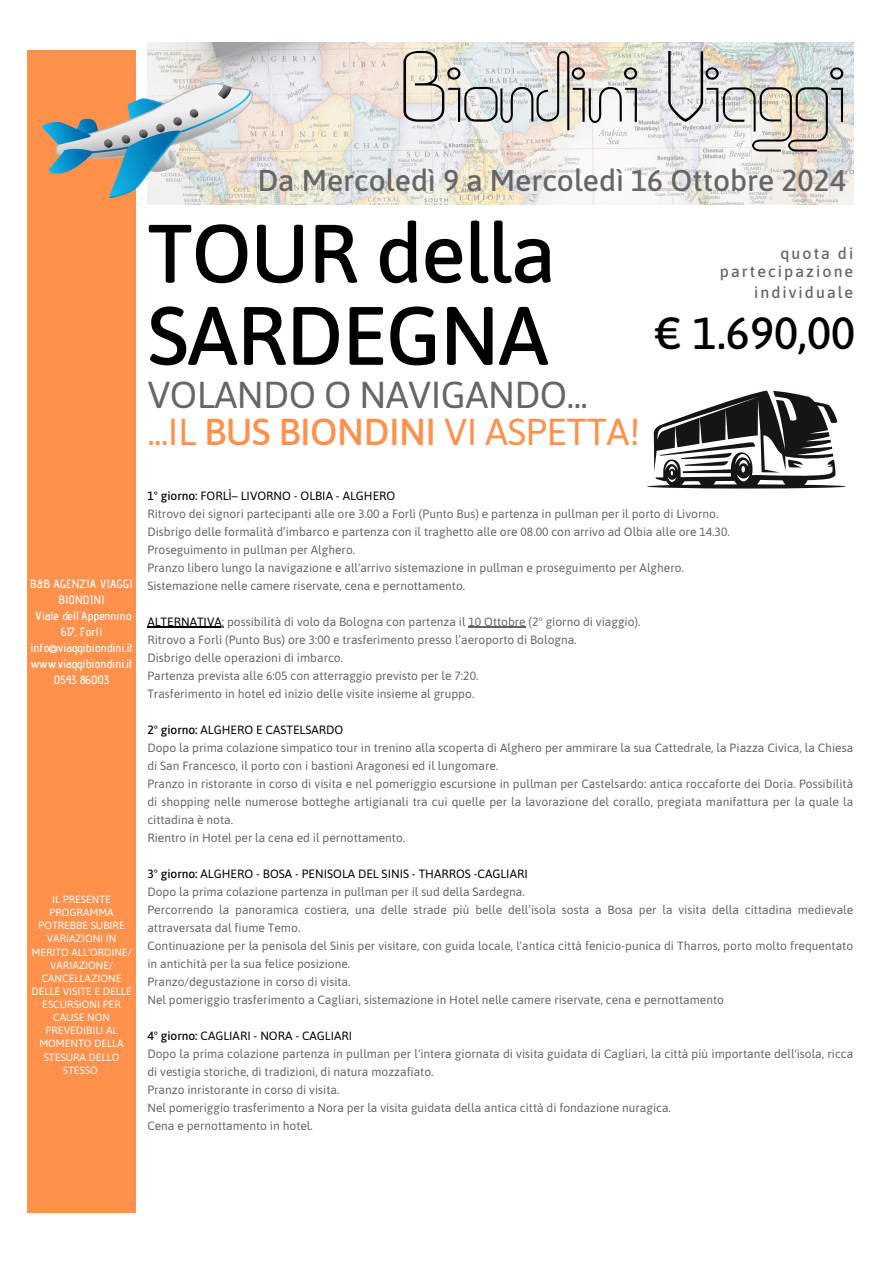
<style>
.page{position:relative;width:894px;height:1264px;background:#fff}
.page>*{position:absolute;margin:0;border:0;box-sizing:border-box;transform-origin:0 0}
.t1{font:90px "Icklips";color:#000}
.t2{font:500 82.5px/82.2px "Asap";letter-spacing:-.015em;color:#000}
.t3{font:500 45px "Asap";color:#000}
.t4{font:37.5px/37.2px "Asap";letter-spacing:-.015em;color:#666}
.t5{font:500 30px "Asap";color:#666}
.t6{font:500 15.9px/18px "Asap";letter-spacing:.13em;color:#666;text-align:right}
.t7{font:12px/18px "Asap";color:#666}
.t8{font:600 12px/16px "Advent Pro";color:#fbfdfc;text-align:center}
.t9{font:10.5px/13px "Asap";color:#fbfdfc;text-align:center}
.s1{color:#ff914d}
.s2{font-weight:500;color:#ff914d}
.s3{font-weight:500;color:#000}
.s4{color:#000}
</style>
<div class="page">
<img style="left:147px;top:43px;width:706px;height:162px">
<hr style="left:147px;top:627px;width:75px;height:1px;background:#000">
<hr style="left:468px;top:627px;width:57px;height:1px;background:#666">
<div style="left:27px;top:51px;width:109px;height:1161px;background:#ff914d"></div>
<img style="left:43px;top:83px;width:209px;height:115px">
<svg style="left:647px;top:390px;width:198px;height:98px"></svg>
<h1 class="t1" style="left:401px;top:38px;width:446px">Biondini Viaggi</h1>
<p class="t5" style="left:257px;top:162px;width:589px">Da Mercoledì 9 a Mercoledì 16 Ottobre 2024</p>
<h3 class="t2" style="left:147px;top:212px;width:410px">TOUR della<br>SARDEGNA</h3>
<h3 class="t4" style="left:147px;top:375px;width:494px">VOLANDO O NAVIGANDO... <span class="s1">...IL</span> <span class="s2">BUS BIONDINI</span> <span class="s1">VI ASPETTA!</span></h3>
<p class="t6" style="left:719px;top:244px;width:135px">quota di partecipazione</p>
<p class="t6" style="left:753px;top:283px;width:101px">individuale</p>
<p class="t3" style="left:655px;top:307px;width:202px">€ 1.690,00</p>
<h2 class="t8" style="left:30px;top:575px;width:104px">B&amp;B AGENZIA VIAGGI<br>BIONDINI<br>Viale dell'Appennino<br>617, Forlì info@viaggibiondini.it www.viaggibiondini.it</h2>
<h4 class="t8" style="left:54px;top:671px;width:57px">0543 86003</h4>
<h6 class="t9" style="left:32px;top:892px;width:101px">IL PRESENTE<br>PROGRAMMA<br>POTREBBE SUBIRE<br>VARIAZIONI IN<br>MERITO ALL'ORDINE/</h6>
<h6 class="t9" style="left:50px;top:958px;width:65px">VARIAZIONE/</h6>
<h6 class="t9" style="left:31px;top:971px;width:102px">CANCELLAZIONE<br>DELLE VISITE E DELLE<br>ESCURSIONI PER<br>CAUSE NON<br>PREVEDIBILI AL<br>MOMENTO DELLA<br>STESURA DELLO<br>STESSO</h6>
<h5 class="t7" style="left:147px;top:486px;width:583px"><span class="s3">1° giorno:</span> <span class="s4">FORLÌ– LIVORNO - OLBIA - ALGHERO<br></span>Ritrovo dei signori partecipanti alle ore 3.00 a Forlì (Punto Bus) e partenza in pullman per il porto di Livorno.<br>Disbrigo delle formalità d’imbarco e partenza con il traghetto alle ore 08.00 con arrivo ad Olbia alle ore 14.30.<br>Proseguimento in pullman per Alghero.<br>Pranzo libero lungo la navigazione e all'arrivo sistemazione in pullman e proseguimento per Alghero.<br>Sistemazione nelle camere riservate, cena e pernottamento.</h5>
<p class="t7" style="left:147px;top:612px;width:494px"><span class="s4">ALTERNATIVA</span>: possibilità di volo da Bologna con partenza il 10 Ottobre (2° giorno di viaggio).<br>Ritrovo a Forlì (Punto Bus) ore 3:00 e trasferimento presso l’aeroporto di Bologna.<br>Disbrigo delle operazioni di imbarco.<br>Partenza prevista alle 6:05 con atterraggio previsto per le 7:20.<br>Trasferimento in hotel ed inizio delle visite insieme al gruppo.</p>
<p class="t7" style="left:147px;top:720px;width:707px"><span class="s3">2° giorno:</span> <span class="s4">ALGHERO E CASTELSARDO<br></span>Dopo la prima colazione simpatico tour in trenino alla scoperta di Alghero per ammirare la sua Cattedrale, la Piazza Civica, la Chiesa di San Francesco, il porto con i bastioni Aragonesi ed il lungomare.<br>Pranzo in ristorante in corso di visita e nel pomeriggio escursione in pullman per Castelsardo: antica roccaforte dei Doria. Possibilità di shopping nelle numerose botteghe artigianali tra cui quelle per la lavorazione del corallo, pregiata manifattura per la quale la cittadina è nota.<br>Rientro in Hotel per la cena ed il pernottamento.</p>
<p class="t7" style="left:147px;top:864px;width:707px"><span class="s3">3° giorno:</span> <span class="s4">ALGHERO - BOSA - PENISOLA DEL SINIS - THARROS -CAGLIARI<br></span>Dopo la prima colazione partenza in pullman per il sud della Sardegna.<br>Percorrendo la panoramica costiera, una delle strade più belle dell’isola sosta a Bosa per la visita della cittadina medievale attraversata dal fiume Temo.<br>Continuazione per la penisola del Sinis per visitare, con guida locale, l'antica città fenicio-punica di Tharros, porto molto frequentato in antichità per la sua felice posizione.<br>Pranzo/degustazione in corso di visita.<br>Nel pomeriggio trasferimento a Cagliari, sistemazione in Hotel nelle camere riservate, cena e pernottamento</p>
<p class="t7" style="left:147px;top:1026px;width:707px"><span class="s3">4° giorno:</span> <span class="s4">CAGLIARI - NORA - CAGLIARI<br></span>Dopo la prima colazione partenza in pullman per l'intera giornata di visita guidata di Cagliari, la città più importante dell'isola, ricca di vestigia storiche, di tradizioni, di natura mozzafiato.<br>Pranzo inristorante in corso di visita.<br>Nel pomeriggio trasferimento a Nora per la visita guidata della antica città di fondazione nuragica.<br>Cena e pernottamento in hotel.</p>
</div>
